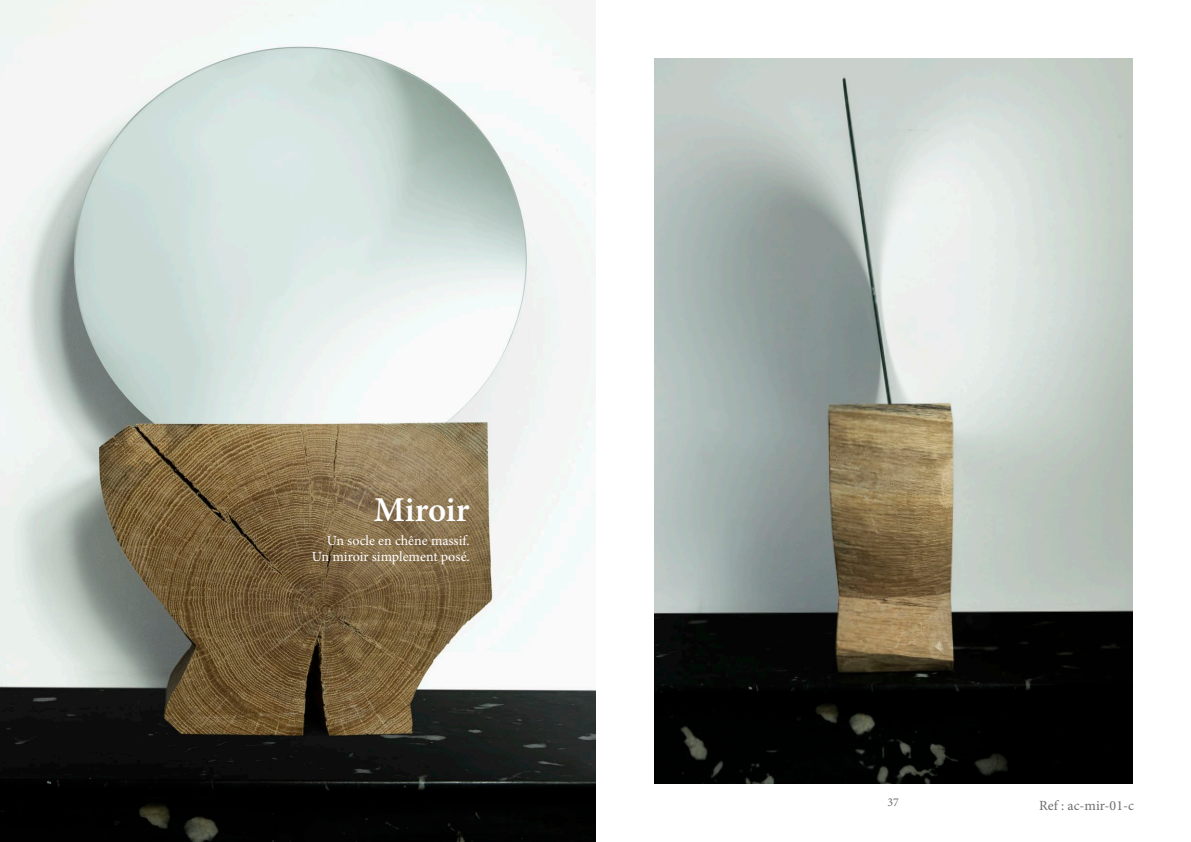
<style>
.page{position:relative;width:1191px;height:842px;background:#fff}
.page>*{position:absolute;margin:0;border:0;box-sizing:border-box;transform-origin:0 0}
.t1{font:600 35px "Minion Pro";letter-spacing:-.005em;color:#fff}
.t2{font:14px/16px "Minion Pro";color:#fff;text-align:right}
.t3{font:14px "Minion Pro";color:#6d6e71}
.t4{font:12px "Minion Pro";color:#6d6e71}
</style>
<div class="page">
<img style="left:0;top:0;width:595px;height:842px">
<img style="left:654px;top:59px;width:478px;height:724px">
<h1 class="t1" style="left:374px;top:492px;width:97px">Miroir</h1>
<p class="t2" style="left:312px;top:533px;width:159px">Un socle en chêne massif.<br>Un miroir simplement posé.</p>
<p class="t4" style="left:887px;top:796px;width:13px">37</p>
<p class="t3" style="left:1039px;top:798px;width:96px">Ref : ac-mir-01-c</p>
</div>
